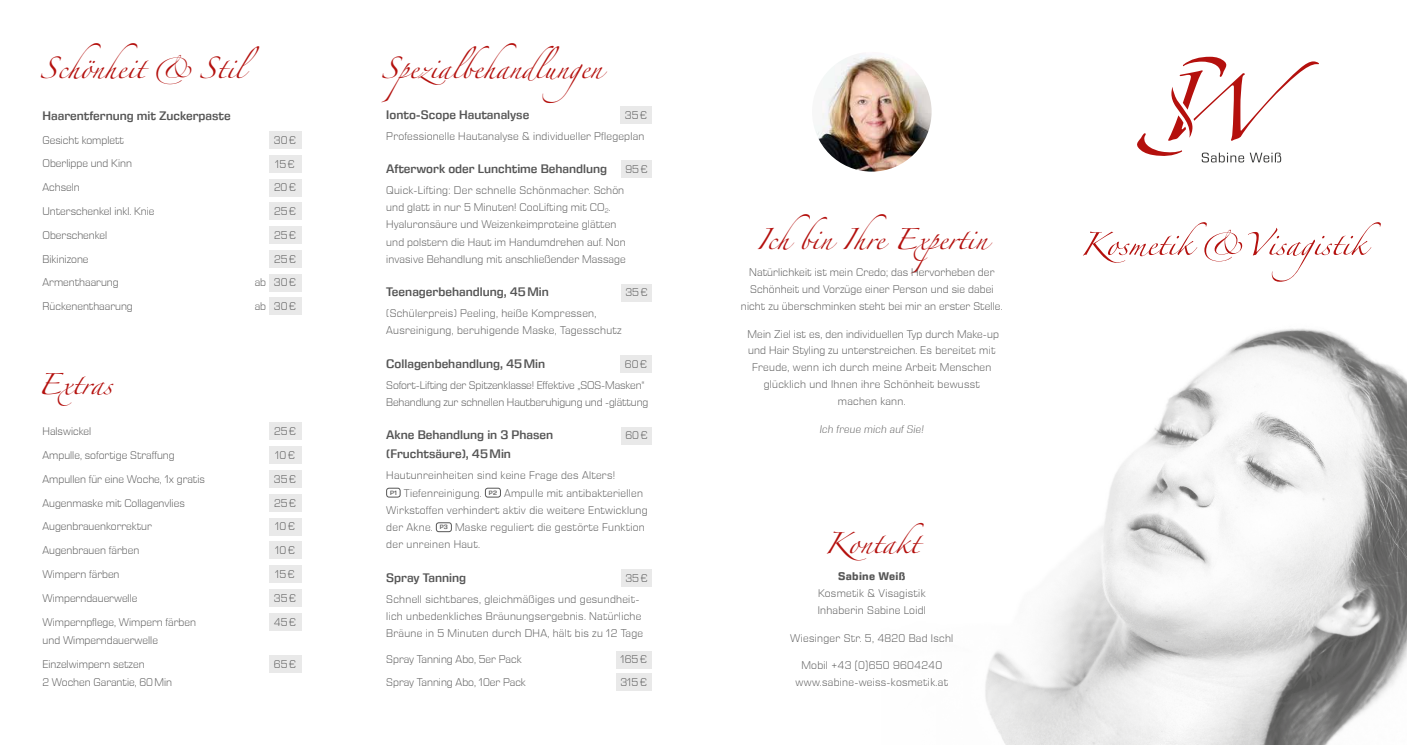
<style>
.page{position:relative;width:1407px;height:745px;background:#fff}
.page>*{position:absolute;margin:0;border:0;box-sizing:border-box;transform-origin:0 0}
.t1{font:51.25px "Zapfino Extra LTW1 G One";color:#b4100d}
.t2{font:47.5px "Zapfino Extra LTW1 G One";color:#b4100d}
.t3{font:300 15.12px "Eurostile Next Pro";color:#565656;scale:.74 1}
.t4{font:600 12.5px/19.1px "Eurostile Next Pro";color:#565656}
.t5{font:300 11.25px/16.9px "Eurostile Next Pro";letter-spacing:.01em;color:#565656}
.t6{font:300 11.25px/17.2px "Eurostile Next Pro";letter-spacing:-.01em;color:#565656}
.t7{font:italic 300 11.25px "Eurostile Next Pro";letter-spacing:.025em;color:#565656}
.t8{font:700 11.25px "Eurostile Next Pro";letter-spacing:.025em;color:#565656}
.t9{font:300 6.5px "Eurostile Next Pro";color:#565656}
.t10{font:600 6.25px "Eurostile Next Pro";color:#565656}
.s1{font-size:11.25px}
</style>
<div class="page">
<img style="left:985px;top:328px;width:422px;height:416px">
<img style="left:812px;top:52px;width:119px;height:119px;border-radius:60px">
<div style="left:269px;top:131px;width:32px;height:18px;background:#e9e9e9"></div>
<div style="left:269px;top:155px;width:32px;height:17px;background:#e9e9e9"></div>
<div style="left:269px;top:179px;width:32px;height:17px;background:#e9e9e9"></div>
<div style="left:269px;top:202px;width:32px;height:18px;background:#e9e9e9"></div>
<div style="left:269px;top:226px;width:32px;height:18px;background:#e9e9e9"></div>
<div style="left:269px;top:250px;width:32px;height:17px;background:#e9e9e9"></div>
<div style="left:269px;top:274px;width:32px;height:17px;background:#e9e9e9"></div>
<div style="left:269px;top:297px;width:32px;height:18px;background:#e9e9e9"></div>
<div style="left:269px;top:422px;width:32px;height:18px;background:#e9e9e9"></div>
<div style="left:269px;top:446px;width:32px;height:17px;background:#e9e9e9"></div>
<div style="left:269px;top:470px;width:32px;height:17px;background:#e9e9e9"></div>
<div style="left:269px;top:493px;width:32px;height:18px;background:#e9e9e9"></div>
<div style="left:269px;top:517px;width:32px;height:18px;background:#e9e9e9"></div>
<div style="left:269px;top:541px;width:32px;height:18px;background:#e9e9e9"></div>
<div style="left:269px;top:565px;width:32px;height:17px;background:#e9e9e9"></div>
<div style="left:269px;top:589px;width:32px;height:17px;background:#e9e9e9"></div>
<div style="left:269px;top:612px;width:32px;height:18px;background:#e9e9e9"></div>
<div style="left:269px;top:654px;width:32px;height:18px;background:#e9e9e9"></div>
<svg style="left:1137px;top:57px;width:182px;height:105px"></svg>
<div style="left:621px;top:106px;width:31px;height:18px;background:#e9e9e9"></div>
<div style="left:621px;top:160px;width:31px;height:18px;background:#e9e9e9"></div>
<div style="left:621px;top:283px;width:31px;height:18px;background:#e9e9e9"></div>
<div style="left:621px;top:355px;width:31px;height:17px;background:#e9e9e9"></div>
<div style="left:621px;top:426px;width:31px;height:18px;background:#e9e9e9"></div>
<div style="left:386px;top:487px;width:14px;height:10px;border:1px solid #565656;border-radius:2px"></div>
<div style="left:485px;top:487px;width:16px;height:10px;border:1px solid #565656;border-radius:2px"></div>
<div style="left:436px;top:522px;width:16px;height:9px;border:1px solid #565656;border-radius:2px"></div>
<div style="left:621px;top:569px;width:31px;height:17px;background:#e9e9e9"></div>
<div style="left:616px;top:650px;width:36px;height:18px;background:#e9e9e9"></div>
<div style="left:616px;top:673px;width:36px;height:17px;background:#e9e9e9"></div>
<h2 class="t2" style="left:40px;top:34px;width:206px">Schönheit &amp;Stil</h2>
<p class="t4" style="left:43px;top:106px;width:190px">Haarentfernung mit Zuckerpaste</p>
<p class="t5" style="left:43px;top:131px;width:83px">Gesicht komplett</p>
<p class="t5" style="left:274px;top:131px;width:24px">30€</p>
<p class="t5" style="left:43px;top:155px;width:91px">Oberlippe und Kinn</p>
<p class="t5" style="left:275px;top:155px;width:21px">15€</p>
<p class="t5" style="left:43px;top:179px;width:39px">Achseln</p>
<p class="t5" style="left:274px;top:179px;width:24px">20€</p>
<p class="t5" style="left:43px;top:203px;width:114px">Unterschenkel inkl. Knie</p>
<p class="t5" style="left:274px;top:203px;width:24px">25€</p>
<p class="t5" style="left:43px;top:226px;width:66px">Oberschenkel</p>
<p class="t5" style="left:274px;top:227px;width:24px">25€</p>
<p class="t5" style="left:43px;top:250px;width:48px">Bikinizone</p>
<p class="t5" style="left:274px;top:250px;width:24px">25€</p>
<h2 class="t2" style="left:381px;top:34px;width:229px">Spezialbehandlungen</h2>
<p class="t4" style="left:386px;top:105px;width:144px">Ionto-Scope Hautanalyse</p>
<p class="t5" style="left:386px;top:127px;width:260px">Professionelle Hautanalyse &amp; individueller Pflegeplan</p>
<p class="t5" style="left:625px;top:161px;width:24px">95€</p>
<p class="t5" style="left:625px;top:107px;width:24px">35€</p>
<p class="t4" style="left:386px;top:159px;width:222px">Afterwork oder Lunchtime Behandlung</p>
<p class="t5" style="left:386px;top:181px;width:239px">Quick-Lifting: Der schnelle Schönmacher. Schön</p>
<p class="t9" style="left:605px;top:207px;width:7px">2<sup>.</sup></p>
<p class="t5" style="left:386px;top:199px;width:241px;line-height:17.2px">und glatt in nur 5 Minuten! CooLifting mit CO Hyaluronsäure und Weizenkeimproteine glätten und polstern die Haut im Handumdrehen auf. Non invasive Behandlung mit anschließender Massage</p>
<p class="t5" style="left:43px;top:274px;width:78px">Armenthaarung</p>
<p class="t5" style="left:43px;top:298px;width:92px">Rückenenthaarung</p>
<p class="t5" style="left:255px;top:274px;width:13px">ab</p>
<p class="t5" style="left:255px;top:298px;width:13px">ab</p>
<p class="t5" style="left:274px;top:274px;width:24px">30€</p>
<p class="t5" style="left:274px;top:298px;width:24px">30€</p>
<p class="t4" style="left:386px;top:282px;width:164px">Teenagerbehandlung, 45Min</p>
<p class="t5" style="left:386px;top:304px;width:237px;line-height:17.2px">(Schülerpreis) Peeling, heiße Kompressen,<br>Ausreinigung, beruhigende Maske, Tagesschutz</p>
<p class="t5" style="left:625px;top:284px;width:24px">35€</p>
<h2 class="t2" style="left:38px;top:349px;width:76px">Extras</h2>
<p class="t5" style="left:43px;top:423px;width:50px">Halswickel</p>
<p class="t5" style="left:274px;top:423px;width:24px">25€</p>
<p class="t5" style="left:43px;top:446px;width:134px">Ampulle, sofortige Straffung</p>
<p class="t5" style="left:275px;top:446px;width:21px">10€</p>
<p class="t5" style="left:43px;top:470px;width:164px">Ampullen für eine Woche x1, gratis</p>
<p class="t5" style="left:274px;top:470px;width:24px">35€</p>
<p class="t5" style="left:43px;top:494px;width:144px">Augenmaske mit Collagenvlies</p>
<p class="t5" style="left:274px;top:494px;width:24px">25€</p>
<p class="t5" style="left:43px;top:518px;width:111px">Augenbrauenkorrektur</p>
<p class="t5" style="left:275px;top:518px;width:21px">10€</p>
<p class="t5" style="left:43px;top:541px;width:98px">Augenbrauen färben</p>
<p class="t5" style="left:275px;top:541px;width:21px">10€</p>
<p class="t4" style="left:386px;top:354px;width:160px">Collagenbehandlung, 45Min</p>
<p class="t6" style="left:386px;top:376px;width:263px">Sofort-Lifting der Spitzenklasse! Effektive „SOS-Masken”<br>Behandlung zur schnellen Hautberuhigung und -glättung</p>
<p class="t5" style="left:625px;top:427px;width:24px">60€</p>
<p class="t5" style="left:625px;top:355px;width:24px">60€</p>
<p class="t4" style="left:386px;top:425px;width:168px">Akne Behandlung in 3 Phasen (Fruchtsäure ,) 45Min</p>
<p class="t5" style="left:504px;top:466px;width:140px;line-height:17.2px;text-indent:-118px">Hautunreinheiten sind keine Frage des Alters!<br>Ampulle mit antibakteriellen</p>
<p class="t5" style="left:404px;top:484px;width:80px">Tiefenreinigung.</p>
<p class="t10" style="left:489px;top:489px;width:10px">P2</p>
<p class="t10" style="left:390px;top:489px;width:9px">P1</p>
<p class="t5" style="left:386px;top:501px;width:263px;line-height:17.2px;text-align:right">Wirkstoffen verhindert aktiv die weitere Entwicklung<br>Maske reguliert die gestörte Funktion</p>
<p class="t5" style="left:386px;top:518px;width:95px;line-height:17.2px">der Akne.<br>der unreinen Haut.</p>
<p class="t10" style="left:440px;top:523px;width:10px">P3</p>
<p class="t5" style="left:43px;top:565px;width:79px">Wimpern färben</p>
<p class="t5" style="left:275px;top:565px;width:21px">15€</p>
<p class="t5" style="left:43px;top:589px;width:96px">Wimperndauerwelle</p>
<p class="t5" style="left:274px;top:589px;width:24px">35€</p>
<p class="t5" style="left:43px;top:612px;width:155px;line-height:18.4px">Wimpernpflege, Wimpern färben und Wimperndauerwelle</p>
<p class="t5" style="left:274px;top:613px;width:24px">45€</p>
<p class="t5" style="left:43px;top:654px;width:131px;line-height:18.4px">Einzelwimpern setzen<br>2 Wochen Garantie, 60Min</p>
<p class="t5" style="left:274px;top:655px;width:24px">65€</p>
<p class="t4" style="left:386px;top:567px;width:81px">Spray Tanning</p>
<p class="t5" style="left:386px;top:607px;width:257px">lich unbedenkliches Bräunungsergebnis. Natürliche</p>
<p class="t5" style="left:625px;top:569px;width:24px">35€</p>
<p class="t5" style="left:386px;top:590px;width:255px">Schnell sichtbares, gleichmäßiges und gesundheit-</p>
<p class="t5" style="left:386px;top:624px;width:258px">Bräune in 5 Minuten durch DHA, hält bis zu 12 Tage</p>
<p class="t5" style="left:620px;top:651px;width:28px">165€</p>
<p class="t5" style="left:386px;top:650px;width:137px">Spray Tanning Abo 5, er Pack</p>
<p class="t5" style="left:386px;top:673px;width:141px">Spray Tanning Abo, 10er Pack</p>
<p class="t5" style="left:620px;top:673px;width:28px">315€</p>
<h2 class="t2" style="left:756px;top:204px;width:233px">Ichbin Ihre Expertin</h2>
<p class="t5" style="left:741px;top:281px;width:263px;text-align:center">Schönheit und Vorzüge einer Person und sie dabei nicht zu überschminken steht bei mir an erster Stelle.</p>
<p class="t5" style="left:747px;top:325px;width:253px;text-align:center">Mein Ziel ist es, den individuellen Typ durch Make-up und Hair Styling zu unterstreichen. Es bereitet mit Freude, wenn ich durch meine Arbeit Menschen glücklich und Ihnen ihre Schönheit bewusst machen kann.</p>
<p class="t7" style="left:820px;top:422px;width:106px">Ich freue mich auf Sie!</p>
<p class="t5" style="left:749px;top:264px;width:247px">Natürlichkeit ist mein Credo; das Hervorheben der</p>
<h2 class="t2" style="left:824px;top:508px;width:96px">Kontakt</h2>
<p class="t8" style="left:838px;top:569px;width:69px">Sabine Weiß</p>
<p class="t5" style="left:818px;top:584px;width:110px">Kosmetik &amp; Visagistik<br>Inhaberin Sabine Loidl</p>
<p class="t5" style="left:790px;top:629px;width:165px">Wiesinger Str. 5, 4820 Bad Ischl</p>
<p class="t5" style="left:869px;top:656px;width:75px">650 9604240</p>
<h3 class="t3" style="left:855px;top:657px;width:20px">(<span class="s1">0</span> )</h3>
<p class="t5" style="left:795px;top:656px;width:154px;text-indent:6px">Mobil +43 www.sabine-weiss-kosmetik.at</p>
<h1 class="t1" style="left:1080px;top:207px;width:287px">Kosmetik &amp;Visagistik</h1>
</div>
